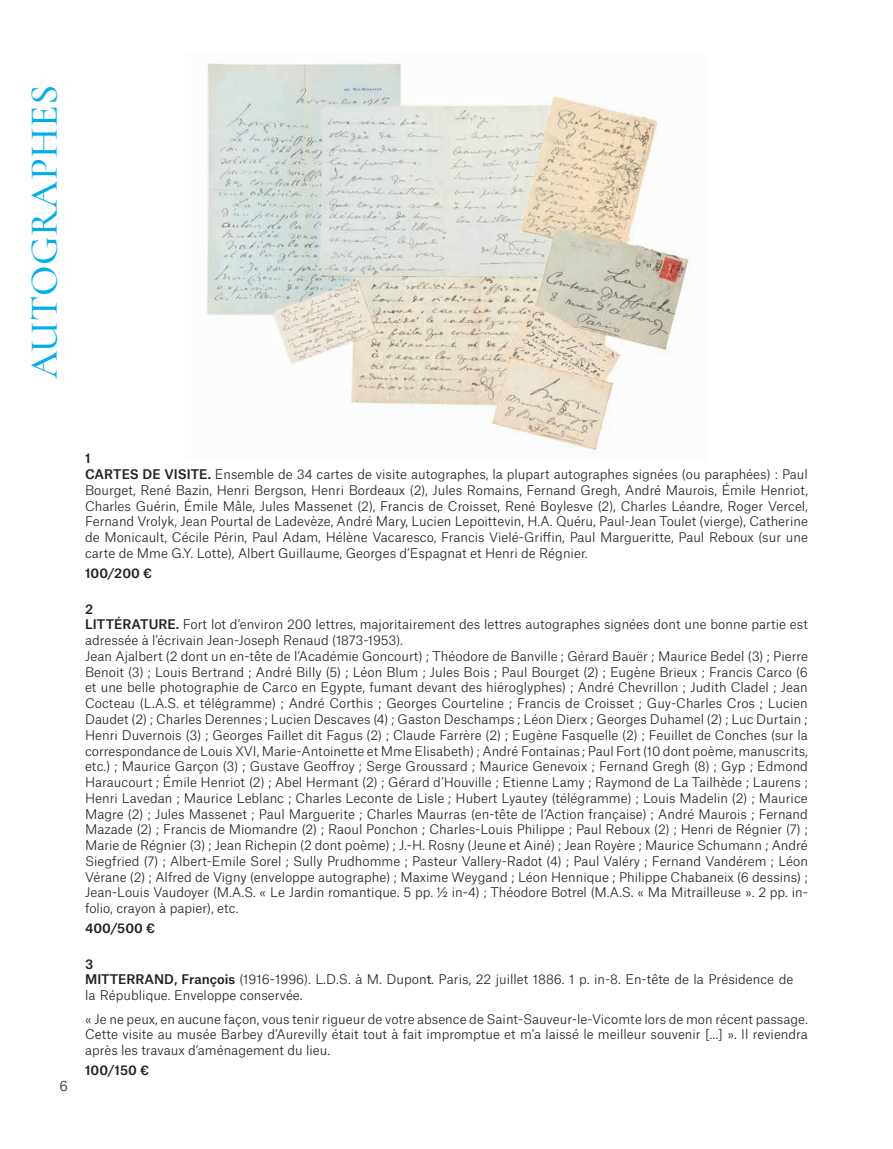
<style>
.page{position:relative;width:893px;height:1149px;background:#fff}
.page>*{position:absolute;margin:0;border:0;box-sizing:border-box;transform-origin:0 0}
.t1{font:500 39.75px "Cormorant";letter-spacing:.01em;color:#00aeef}
.t2{font:300 13.5px "Atlas Grotesk";color:#231f20}
.t3{font:300 12.75px/15.8px "Atlas Grotesk";color:#231f20}
.t4{font:500 12.75px "Atlas Grotesk";color:#231f20}
.s1{font-weight:500}
.s2{font-weight:400}
</style>
<div class="page">
<img style="left:207px;top:63px;width:485px;height:390px">
<h1 class="t1" style="left:20px;top:378px;width:295px;rotate:-90deg">AUTOGRAPHES</h1>
<p class="t2" style="left:60px;top:1074px;width:10px">6</p>
<p class="t3" style="left:85px;top:449px;width:724px"><span class="s1">1<br>CARTES DE VISITE.</span> Ensemble de 34 cartes de visite autographes, la plupart autographes signées (ou paraphées) : Paul Bourget, René Bazin, Henri Bergson, Henri Bordeaux (2), Jules Romains, Fernand Gregh, André Maurois, Émile Henriot, Charles Guérin, Émile Mâle, Jules Massenet (2), Francis de Croisset, René Boylesve (2), Charles Léandre, Roger Vercel, Fernand Vrolyk, Jean Pourtal de Ladevèze, André Mary, Lucien Lepoittevin, H.A. Quéru, Paul-Jean Toulet (vierge), Catherine de Monicault, Cécile Périn, Paul Adam, Hélène Vacaresco, Francis Vielé-Griffin, Paul Margueritte, Paul Reboux (sur une carte de Mme G.Y. Lotte), Albert Guillaume, Georges d’Espagnat et Henri de Régnier.</p>
<p class="t4" style="left:85px;top:562px;width:69px">100/200 €</p>
<p class="t3" style="left:85px;top:599px;width:724px"><span class="s1">2<br>LITTÉRATURE.</span> Fort lot d’environ 200 lettres, majoritairement des lettres autographes signées dont une bonne partie est adressée à l’écrivain Jean-Joseph Renaud (1873-1953).<br>Jean Ajalbert (2 dont un en-tête de l’Académie Goncourt) ; Théodore de Banville ; Gérard Bauër ; Maurice Bedel (3) ; Pierre Benoit (3) ; Louis Bertrand ; André Billy (5) ; Léon Blum ; Jules Bois ; Paul Bourget (2) ; Eugène Brieux ; Francis Carco (6 et une belle photographie de Carco en Egypte, fumant devant des hiéroglyphes) ; André Chevrillon ; Judith Cladel ; Jean Cocteau (L.A.S. et télégramme) ; André Corthis ; Georges Courteline ; Francis de Croisset ; Guy-Charles Cros ; Lucien Daudet (2) ; Charles Derennes ; Lucien Descaves (4) ; Gaston Deschamps ; Léon Dierx ; Georges Duhamel (2) ; Luc Durtain ; Henri Duvernois (3) ; Georges Faillet dit Fagus (2) ; Claude Farrère (2) ; Eugène Fasquelle (2) ; Feuillet de Conches (sur la correspondance de Louis XVI, Marie-Antoinette et Mme Elisabeth) ; André Fontainas ; Paul Fort (10 dont poème, manuscrits, etc.) ; Maurice Garçon (3) ; Gustave Geoffroy ; Serge Groussard ; Maurice Genevoix ; Fernand Gregh (8) ; Gyp ; Edmond Haraucourt ; Émile Henriot (2) ; Abel Hermant (2) ; Gérard d’Houville ; Etienne Lamy ; Raymond de La Tailhède ; Laurens ; Henri Lavedan ; Maurice Leblanc ; Charles Leconte de Lisle ; Hubert Lyautey (télégramme) ; Louis Madelin (2) ; Maurice Magre (2) ; Jules Massenet ; Paul Marguerite ; Charles Maurras (en-tête de l’Action française) ; André Maurois ; Fernand Mazade (2) ; Francis de Miomandre (2) ; Raoul Ponchon ; Charles-Louis Philippe ; Paul Reboux (2) ; Henri de Régnier (7) ; Marie de Régnier (3) ; Jean Richepin (2 dont poème) ; J.-H. Rosny (Jeune et Ainé) ; Jean Royère ; Maurice Schumann ; André Siegfried (7) ; Albert-Emile Sorel ; Sully Prudhomme ; Pasteur Vallery-Radot (4) ; Paul Valéry ; Fernand Vandérem ; Léon Vérane (2) ; Alfred de Vigny (enveloppe autographe) ; Maxime Weygand ; Léon Hennique ; Philippe Chabaneix (6 dessins) ; Jean-Louis Vaudoyer (M.A.S. « Le Jardin romantique. 5 pp. ½ in-4) ; Théodore Botrel (M.A.S. « Ma Mitrailleuse ». 2 pp. in&shy;folio, crayon à papier), etc.</p>
<p class="t4" style="left:85px;top:917px;width:72px">400/500 €</p>
<p class="t3" style="left:85px;top:954px;width:710px"><span class="s1">3<br>MITTERRAND, François</span> (1916-1996). L.D.S. à M. Dupon<span class="s2">t</span>. Paris, 22 juillet 1886. 1 p. in-8. En-tête de la Présidence de la République. Enveloppe conservée.</p>
<p class="t3" style="left:85px;top:1009px;width:724px;text-align:justify">« Je ne peux, en aucune façon, vous tenir rigueur de votre absence de Saint-Sauveur-le-Vicomte lors de mon récent passage.<br>Cette visite au musée Barbey d’Aurevilly était tout à fait impromptue et m’a laissé le meilleur souvenir […] ». Il reviendra après les travaux d’aménagement du lieu.</p>
<p class="t4" style="left:85px;top:1059px;width:65px">100/150 €</p>
</div>
